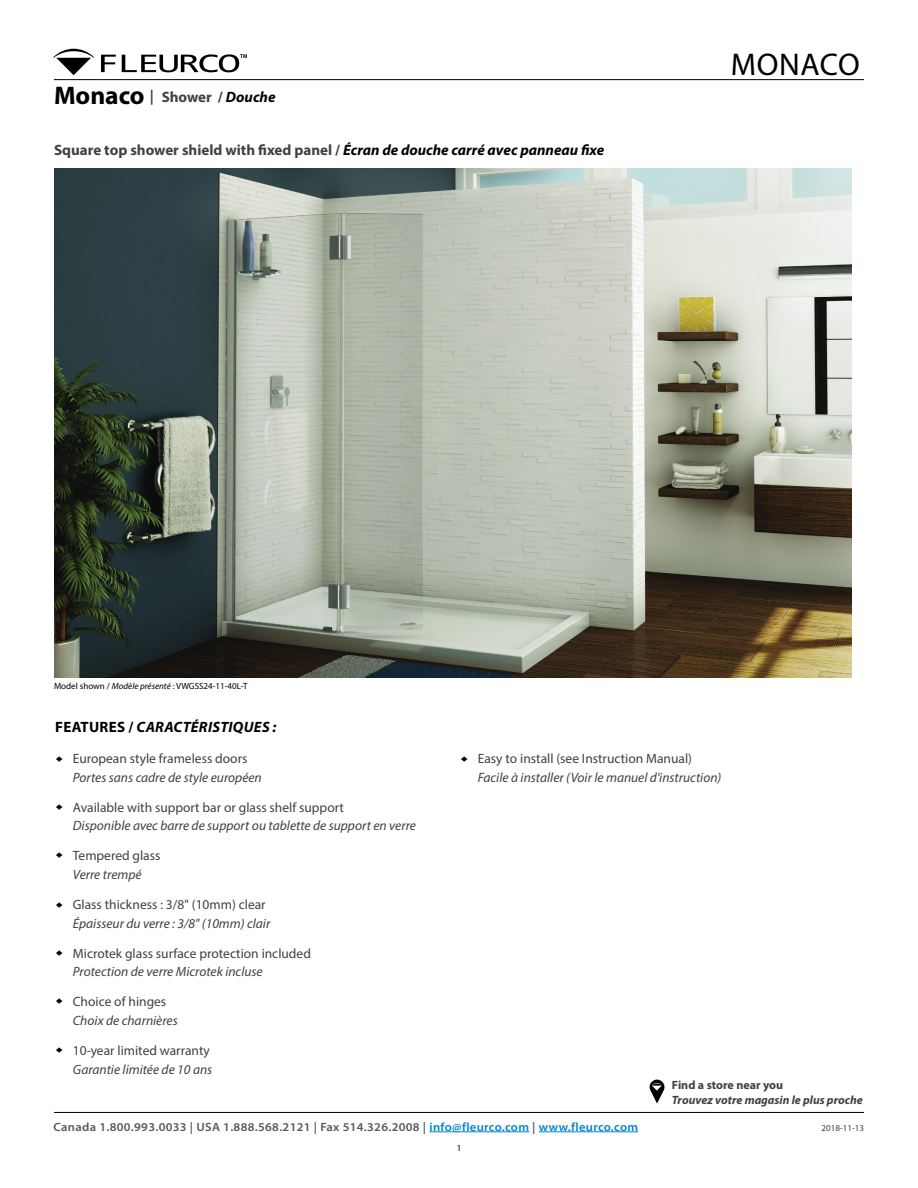
<style>
.page{position:relative;width:918px;height:1188px;background:#fff}
.page>*{position:absolute;margin:0;border:0;box-sizing:border-box;transform-origin:0 0}
.t1{font:31.5px "Myriad Pro";letter-spacing:.02em;color:#000}
.t2{font:700 15px "Myriad Pro";color:#414042}
.t3{font:italic 700 15px "Myriad Pro";letter-spacing:.02em;color:#000}
.t4{font:italic 13.5px "Myriad Pro";color:#414042}
.t5{font:13.5px "Myriad Pro";color:#414042}
.t6{font:600 12px "Myriad Pro";letter-spacing:.025em;color:#58595b;scale:1.05 1}
.t7{font:italic 700 12px "Myriad Pro";color:#414042}
.t8{font:700 12px "Myriad Pro";color:#414042}
.t9{font:10.8px "Arial";color:#000;scale:1.11 1}
.t10{font:9px "Myriad Pro";color:#000}
.t11{font:9px "Myriad Pro";color:#414042}
.s1{font-size:25.5px;color:#000}
.s2{font-style:italic}
.s3{font-style:italic;color:#000}
.s4{font-style:normal}
.s5{color:#0083cd}
</style>
<div class="page">
<hr style="left:54px;top:1112px;width:810px;height:1px;background:#000">
<hr style="left:429px;top:1132px;width:100px;height:1px;background:#0083cd">
<hr style="left:539px;top:1132px;width:99px;height:1px;background:#0083cd">
<svg style="left:650px;top:1080px;width:14px;height:24px"></svg>
<svg style="left:101px;top:55px;width:15px;height:17px"></svg>
<svg style="left:53px;top:49px;width:41px;height:26px"></svg>
<svg style="left:122px;top:54px;width:125px;height:18px"></svg>
<hr style="left:54px;top:79px;width:810px;height:1px;background:#000">
<img style="left:54px;top:169px;width:797px;height:509px">
<p class="t2" style="left:54px;top:88px;width:223px"><span class="s1">Monaco</span> <span class="s2">|</span> Shower / <span class="s3">Douche</span></p>
<p class="t2" style="left:54px;top:140px;width:552px">Square top shower shield with fixed panel / <span class="s3">Écran de douche carré avec panneau fixe</span></p>
<h1 class="t1" style="left:731px;top:45px;width:131px">MONACO</h1>
<p class="t10" style="left:54px;top:680px;width:195px">Model shown / <span class="s2">Modèle présenté</span> : VWGSS24-11-40L-T</p>
<p class="t3" style="left:55px;top:717px;width:223px"><span class="s4">FEATURES /</span> CARACTÉRISTIQUES :</p>
<p class="t5" style="left:73px;top:750px;width:176px">European style frameless doors</p>
<p class="t4" style="left:73px;top:769px;width:190px">Portes sans cadre de style européen</p>
<p class="t9" style="left:67px;top:756px;width:7px;rotate:90deg">♦</p>
<p class="t5" style="left:478px;top:750px;width:216px">Easy to install (see Instruction Manual)</p>
<p class="t4" style="left:478px;top:769px;width:245px">Facile à installer (Voir le manuel d'instruction)</p>
<p class="t9" style="left:472px;top:756px;width:7px;rotate:90deg">♦</p>
<p class="t9" style="left:67px;top:804px;width:7px;rotate:90deg">♦</p>
<p class="t5" style="left:73px;top:799px;width:273px">Available with support bar or glass shelf support</p>
<p class="t4" style="left:73px;top:818px;width:345px">Disponible avec barre de support ou tablette de support en verre</p>
<p class="t9" style="left:67px;top:852px;width:7px;rotate:90deg">♦</p>
<p class="t5" style="left:73px;top:848px;width:89px">Tempered glass</p>
<p class="t4" style="left:73px;top:866px;width:70px">Verre trempé</p>
<p class="t9" style="left:67px;top:902px;width:7px;rotate:90deg">♦</p>
<p class="t5" style="left:73px;top:896px;width:194px">Glass thickness : 3/8" (10mm) clear</p>
<p class="t4" style="left:73px;top:915px;width:199px">Épaisseur du verre : 3/8" (10mm) clair</p>
<p class="t9" style="left:67px;top:950px;width:7px;rotate:90deg">♦</p>
<p class="t5" style="left:73px;top:945px;width:240px">Microtek glass surface protection included</p>
<p class="t4" style="left:73px;top:964px;width:191px">Protection de verre Microtek incluse</p>
<p class="t9" style="left:67px;top:998px;width:7px;rotate:90deg">♦</p>
<p class="t5" style="left:73px;top:994px;width:95px">Choice of hinges</p>
<p class="t4" style="left:73px;top:1012px;width:106px">Choix de charnières</p>
<p class="t9" style="left:67px;top:1047px;width:7px;rotate:90deg">♦</p>
<p class="t5" style="left:73px;top:1042px;width:139px">10-year limited warranty</p>
<p class="t4" style="left:73px;top:1061px;width:141px">Garantie limitée de 10 ans</p>
<p class="t8" style="left:672px;top:1078px;width:113px">Find a store near you</p>
<p class="t7" style="left:672px;top:1092px;width:192px">Trouvez votre magasin le plus proche</p>
<p class="t6" style="left:54px;top:1119px;width:558px">Canada 1.800.993.0033 | USA 1.888.568.2121 | Fax 514.326.2008 | <span class="s5">info@fleurco.com</span> | <span class="s5">www.fleurco.com</span></p>
<p class="t11" style="left:822px;top:1122px;width:44px">2018-11-13</p>
<p class="t10" style="left:457px;top:1142px;width:6px">1</p>
</div>
